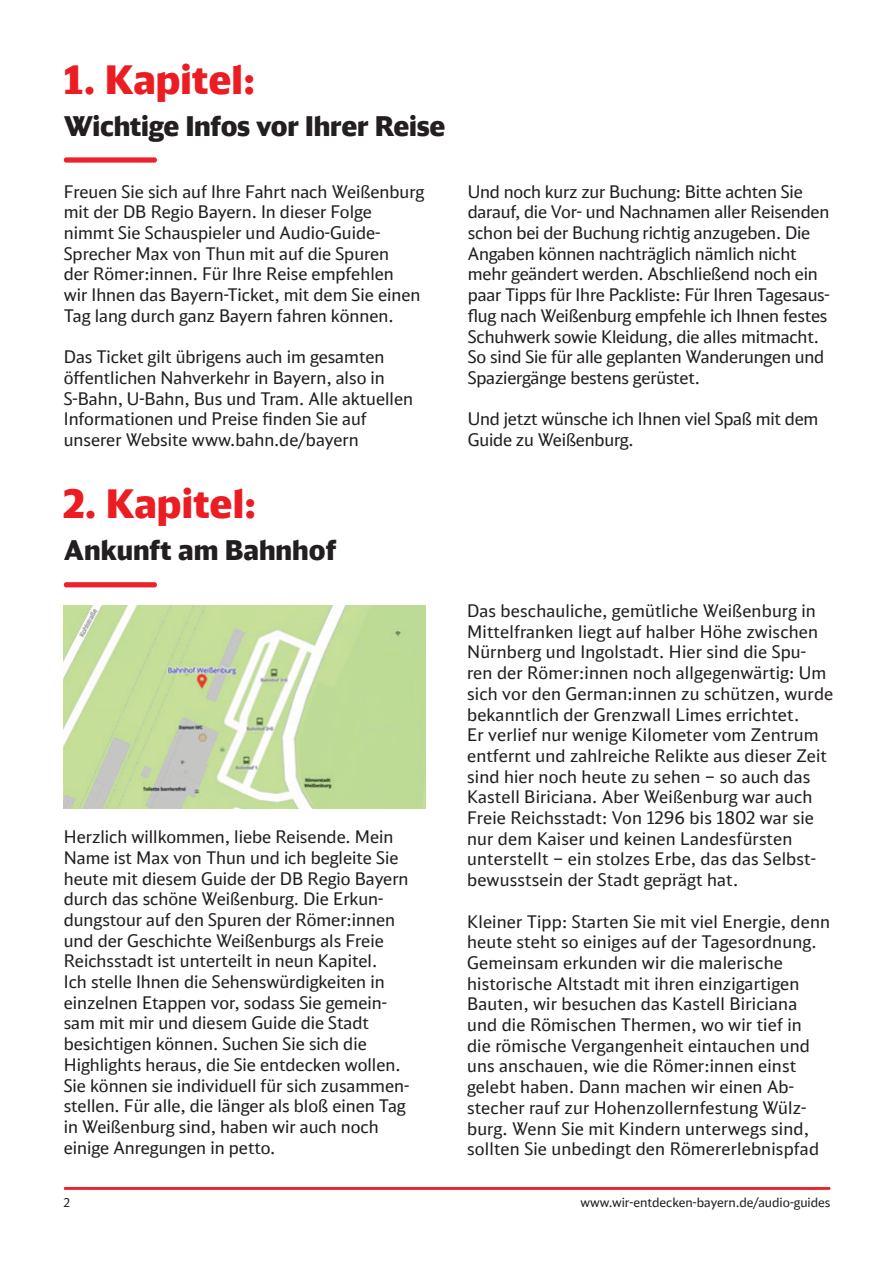
<style>
.page{position:relative;width:893px;height:1263px;background:#fff}
.page>*{position:absolute;margin:0;border:0;box-sizing:border-box;transform-origin:0 0}
.t1{font:900 39px "DB Head";color:#eb1d23}
.t2{font:900 27px "DB Head";letter-spacing:-.01em;color:#231f20}
.t3{font:17.25px/20.7px "DB Head";color:#231f20}
.t4{font:12.75px "DB Head";color:#231f20}
.t5{font:12px "DB Head";color:#231f20}
</style>
<div class="page">
<svg style="left:63px;top:1187px;width:768px;height:3px;background:#ee2b34"></svg>
<img style="left:64px;top:605px;width:361px;height:204px">
<svg style="left:63px;top:157px;width:94px;height:6px"></svg>
<svg style="left:63px;top:582px;width:94px;height:5px"></svg>
<h1 class="t1" style="left:64px;top:54px;width:193px">1. Kapitel:</h1>
<h2 class="t2" style="left:64px;top:108px;width:383px">Wichtige Infos vor Ihrer Reise</h2>
<p class="t3" style="left:64px;top:181px;width:362px">Freuen Sie sich auf Ihre Fahrt nach Weißenburg mit der DB Regio Bayern. In dieser Folge nimmt Sie Schauspieler und Audio-Guide-Sprecher Max von Thun mit auf die Spuren<br>der Römer:innen. Für Ihre Reise empfehlen<br>wir Ihnen das Bayern-Ticket, mit dem Sie einen Tag lang durch ganz Bayern fahren können.</p>
<p class="t3" style="left:64px;top:346px;width:351px">Das Ticket gilt übrigens auch im gesamten öffentlichen Nahverkehr in Bayern, also in S-Bahn, U-Bahn, Bus und Tram. Alle aktuellen Informationen und Preise finden Sie auf unserer Website www.bahn.de/bayern</p>
<h1 class="t1" style="left:64px;top:479px;width:194px">2. Kapitel:</h1>
<h2 class="t2" style="left:64px;top:533px;width:274px">Ankunft am Bahnhof</h2>
<p class="t3" style="left:64px;top:826px;width:347px">Herzlich willkommen, liebe Reisende. Mein Name ist Max von Thun und ich begleite Sie heute mit diesem Guide der DB Regio Bayern durch das schöne Weißenburg. Die Erkun&shy;dungstour auf den Spuren der Römer:innen und der Geschichte Weißenburgs als Freie Reichsstadt ist unterteilt in neun Kapitel.<br>Ich stelle Ihnen die Sehenswürdigkeiten in einzelnen Etappen vor, sodass Sie gemein&shy;sam mit mir und diesem Guide die Stadt besichtigen können. Suchen Sie sich die Highlights heraus, die Sie entdecken wollen.<br>Sie können sie individuell für sich zusammen&shy;stellen. Für alle, die länger als bloß einen Tag in Weißenburg sind, haben wir auch noch einige Anregungen in petto.</p>
<p class="t3" style="left:468px;top:181px;width:363px">Und noch kurz zur Buchung: Bitte achten Sie darauf, die Vor- und Nachnamen aller Reisenden schon bei der Buchung richtig anzugeben. Die Angaben können nachträglich nämlich nicht mehr geändert werden. Abschließend noch ein paar Tipps für Ihre Packliste: Für Ihren Tagesaus&shy;flug nach Weißenburg empfehle ich Ihnen festes Schuhwerk sowie Kleidung, die alles mitmacht.<br>So sind Sie für alle geplanten Wanderungen und Spaziergänge bestens gerüstet.</p>
<p class="t3" style="left:468px;top:408px;width:352px">Und jetzt wünsche ich Ihnen viel Spaß mit dem<br>Guide zu Weißenburg.</p>
<p class="t3" style="left:467px;top:600px;width:368px">Das beschauliche, gemütliche Weißenburg in Mittelfranken liegt auf halber Höhe zwischen Nürnberg und Ingolstadt. Hier sind die Spu&shy;ren der Römer:innen noch allgegenwärtig: Um sich vor den German:innen zu schützen, wurde bekanntlich der Grenzwall Limes errichtet.<br>Er verlief nur wenige Kilometer vom Zentrum entfernt und zahlreiche Relikte aus dieser Zeit sind hier noch heute zu sehen – so auch das Kastell Biriciana. Aber Weißenburg war auch Freie Reichsstadt: Von 1296 bis 1802 war sie nur dem Kaiser und keinen Landesfürsten unterstellt – ein stolzes Erbe, das das Selbst&shy;bewusstsein der Stadt geprägt hat.</p>
<p class="t3" style="left:467px;top:911px;width:365px">Kleiner Tipp: Starten Sie mit viel Energie, denn heute steht so einiges auf der Tagesordnung.<br>Gemeinsam erkunden wir die malerische historische Altstadt mit ihren einzigartigen Bauten, wir besuchen das Kastell Biriciana und die Römischen Thermen, wo wir tief in<br>die römische Vergangenheit eintauchen und uns anschauen, wie die Römer:innen einst gelebt haben. Dann machen wir einen Ab&shy;stecher rauf zur Hohenzollernfestung Wülz&shy;burg. Wenn Sie mit Kindern unterwegs sind, sollten Sie unbedingt den Römererlebnispfad</p>
<p class="t5" style="left:64px;top:1195px;width:8px">2</p>
<p class="t4" style="left:580px;top:1195px;width:252px">www.wir-entdecken-bayern.de/audio-guides</p>
</div>
